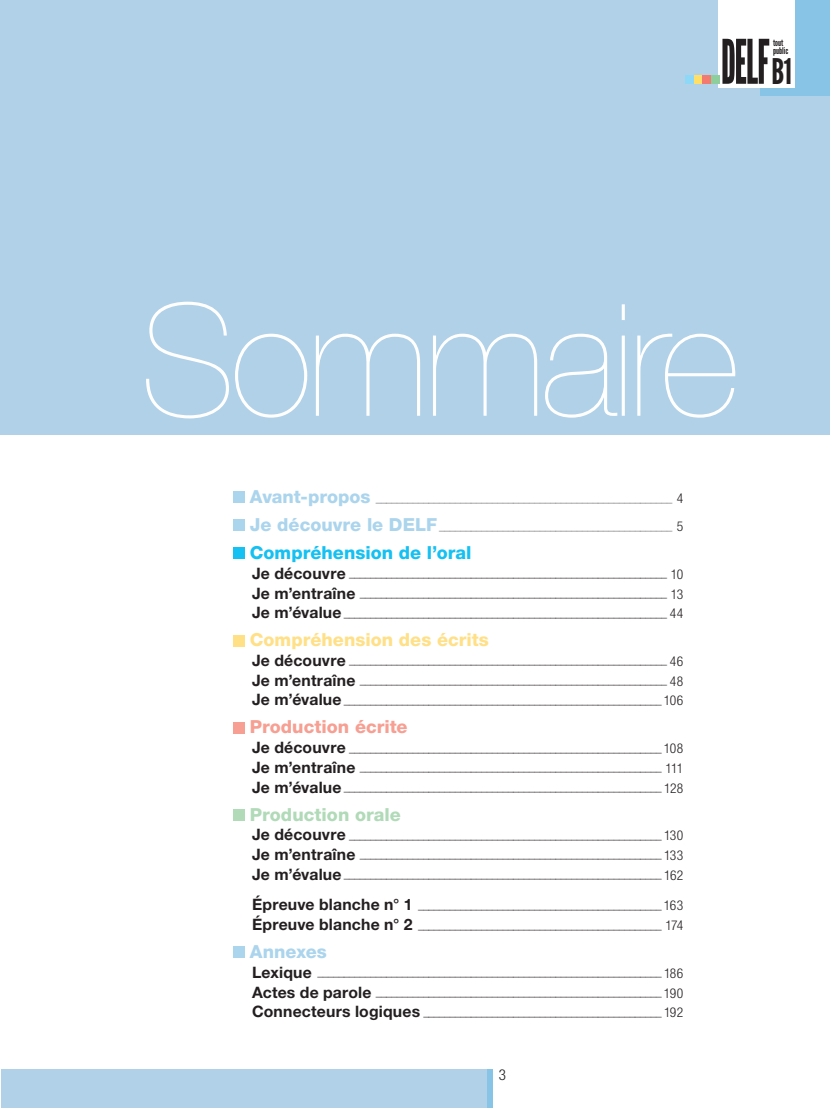
<style>
.page{position:relative;width:830px;height:1108px;background:#fff}
.page>*{position:absolute;margin:0;border:0;box-sizing:border-box;transform-origin:0 0}
.t1{font:200 156px "Helvetica Neue LT Std";letter-spacing:-.03em;color:#fff}
.t2{font:35.25px "League Gothic";color:#231f20}
._03-Sommaire_CEcrite{font:800 18px "Helvetica Neue LT Std";color:#ffe087}
._03-Sommaire_COrale{font:800 18px "Helvetica Neue LT Std";color:#15c0f2}
._03-Sommaire_PEcrite{font:800 18px "Helvetica Neue LT Std";color:#f69f92}
._03-Sommaire_POrale{font:800 18px "Helvetica Neue LT Std";color:#b1dab8}
._03-Sommaire_AP{font:800 18px "Helvetica Neue LT Std";color:#abd4ed}
.t3{font:300 condensed 15px "Helvetica Neue LT Std";color:#231f20}
._03-Sommaire-Je{font:700 11.25px "Helvetica Neue LT Std";color:#231f20}
._03-Sommaire_AP-2{font:700 11.25px "Helvetica Neue LT Std";color:#6c6d70}
.t4{font:9.15px/8.4px "League Gothic";color:#231f20}
.s1{font-weight:800;font-size:18px;color:#abd4ed}
.s2{font-weight:300;font-stretch:condensed;font-size:13.5px;color:#231f20}
.s3{font-size:15.75px}
.s4{font-weight:300;font-stretch:condensed;font-size:13.5px}
</style>
<div class="page">
<div style="left:1px;top:0;width:828px;height:435px;background:#b0d1e8"></div>
<div style="left:760px;top:0;width:69px;height:96px;background:#88c4e6"></div>
<div style="left:1px;top:1068px;width:486px;height:39px;background:#b0d1e8"></div>
<div style="left:487px;top:1068px;width:5px;height:39px;background:#88c4e6"></div>
<div style="left:717px;top:0;width:77px;height:87px;background:#fff"></div>
<svg style="left:722px;top:39px;width:47px;height:45px"></svg>
<div style="left:685px;top:75px;width:8px;height:9px;background:#8dd7f7"></div>
<div style="left:693px;top:75px;width:9px;height:9px;background:#ffdf68"></div>
<div style="left:702px;top:75px;width:8px;height:9px;background:#f37a6e"></div>
<div style="left:710px;top:75px;width:9px;height:9px;background:#8ecd9c"></div>
<div style="left:233px;top:491px;width:11px;height:12px;background:#abd4ed"></div>
<div style="left:233px;top:519px;width:11px;height:12px;background:#abd4ed"></div>
<div style="left:233px;top:547px;width:11px;height:12px;background:#15c0f2"></div>
<div style="left:233px;top:634px;width:11px;height:12px;background:#ffe087"></div>
<div style="left:233px;top:722px;width:11px;height:11px;background:#f69f92"></div>
<div style="left:233px;top:809px;width:11px;height:11px;background:#b1dab8"></div>
<div style="left:233px;top:946px;width:11px;height:12px;background:#abd4ed"></div>
<p class="t4" style="left:772px;top:38px;width:17px">tout public</p>
<h2 class="t2" style="left:771px;top:50px;width:22px">B1</h2>
<h1 class="t1" style="left:141px;top:270px;width:599px">Sommaire</h1>
<p class="_03-Sommaire_AP-2" style="left:250px;top:490px;width:434px"><span class="s1">Avant-propos</span> ________________________________________________________ <span class="s2">4</span></p>
<p class="_03-Sommaire_AP-2" style="left:250px;top:518px;width:434px"><span class="s1">Je découvre le DELF</span> ____________________________________________ <span class="s2">5</span></p>
<p class="_03-Sommaire_COrale" style="left:250px;top:542px;width:223px">Compréhension de l’oral</p>
<p class="_03-Sommaire-Je" style="left:252px;top:566px;width:432px"><span class="s3">Je découvre</span> ____________________________________________________________ <span class="s4">10</span></p>
<p class="_03-Sommaire-Je" style="left:252px;top:586px;width:432px"><span class="s3">Je m’entraîne</span> __________________________________________________________ <span class="s4">13</span></p>
<p class="_03-Sommaire-Je" style="left:252px;top:605px;width:432px"><span class="s3">Je m’évalue</span> _____________________________________________________________ <span class="s4">44</span></p>
<p class="_03-Sommaire_CEcrite" style="left:250px;top:629px;width:240px">Compréhension des écrits</p>
<p class="_03-Sommaire-Je" style="left:252px;top:653px;width:432px"><span class="s3">Je découvre</span> ____________________________________________________________ <span class="s4">46</span></p>
<p class="_03-Sommaire-Je" style="left:252px;top:673px;width:432px"><span class="s3">Je m’entraîne</span> __________________________________________________________ <span class="s4">48</span></p>
<p class="_03-Sommaire-Je" style="left:252px;top:692px;width:432px"><span class="s3">Je m’évalue</span> ____________________________________________________________ <span class="s4">106</span></p>
<p class="_03-Sommaire_PEcrite" style="left:250px;top:716px;width:159px">Production écrite</p>
<p class="_03-Sommaire-Je" style="left:252px;top:740px;width:432px"><span class="s3">Je découvre</span> ___________________________________________________________ <span class="s4">108</span></p>
<p class="_03-Sommaire-Je" style="left:252px;top:760px;width:432px"><span class="s3">Je m’entraîne</span> _________________________________________________________ <span class="s4">111</span></p>
<p class="_03-Sommaire-Je" style="left:252px;top:780px;width:432px"><span class="s3">Je m’évalue</span> ____________________________________________________________ <span class="s4">128</span></p>
<p class="_03-Sommaire_POrale" style="left:250px;top:803px;width:152px">Production orale</p>
<p class="_03-Sommaire-Je" style="left:252px;top:827px;width:432px"><span class="s3">Je découvre</span> ___________________________________________________________ <span class="s4">130</span></p>
<p class="_03-Sommaire-Je" style="left:252px;top:847px;width:432px"><span class="s3">Je m’entraîne</span> _________________________________________________________ <span class="s4">133</span></p>
<p class="_03-Sommaire-Je" style="left:252px;top:867px;width:432px"><span class="s3">Je m’évalue</span> ____________________________________________________________ <span class="s4">162</span></p>
<p class="_03-Sommaire-Je" style="left:252px;top:897px;width:432px"><span class="s3">Épreuve blanche n° 1</span> ______________________________________________ <span class="s4">163</span></p>
<p class="_03-Sommaire-Je" style="left:252px;top:917px;width:432px"><span class="s3">Épreuve blanche n° 2</span> ______________________________________________ <span class="s4">174</span></p>
<p class="_03-Sommaire_AP" style="left:250px;top:940px;width:78px">Annexes</p>
<p class="_03-Sommaire-Je" style="left:252px;top:965px;width:432px"><span class="s3">Lexique</span> _________________________________________________________________ <span class="s4">186</span></p>
<p class="_03-Sommaire-Je" style="left:252px;top:984px;width:432px"><span class="s3">Actes de parole</span> ______________________________________________________ <span class="s4">190</span></p>
<p class="_03-Sommaire-Je" style="left:252px;top:1004px;width:432px"><span class="s3">Connecteurs logiques</span> _____________________________________________ <span class="s4">192</span></p>
<h3 class="t3" style="left:498px;top:1065px;width:9px">3</h3>
</div>
